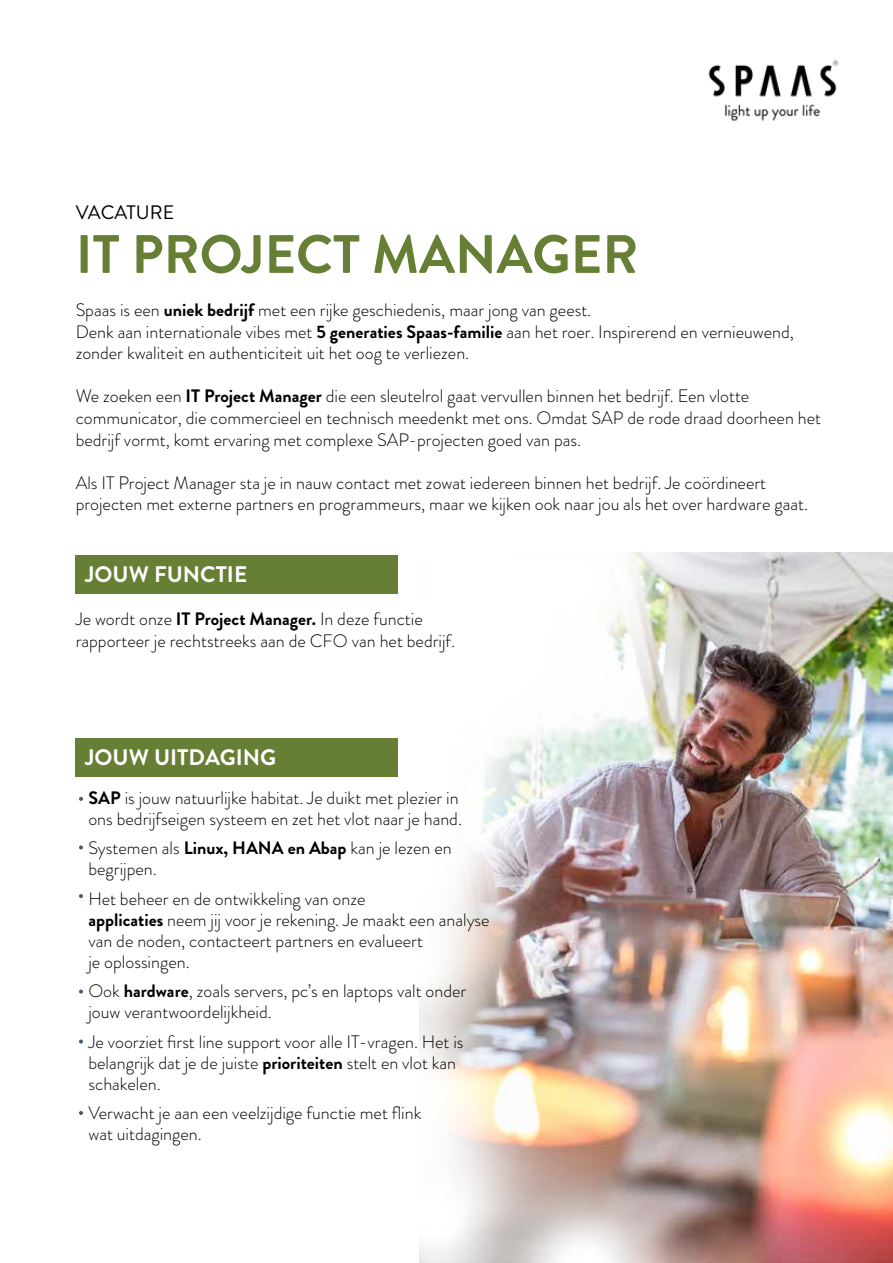
<style>
.page{position:relative;width:893px;height:1263px;background:#fff}
.page>*{position:absolute;margin:0;border:0;box-sizing:border-box;transform-origin:0 0}
.t1{font:700 54px "Brandon Grotesque";color:#677f35}
.t2{font:700 22.5px "Brandon Grotesque";color:#fff}
.t3{font:19.5px "Brandon Grotesque";color:#000}
.t4{font:300 18px/21px "Brandon Grotesque";color:#000}
.s1{font-weight:700}
</style>
<div class="page">
<img style="left:420px;top:553px;width:473px;height:710px">
<div style="left:76px;top:555px;width:322px;height:39px;background:#677f35"></div>
<div style="left:76px;top:738px;width:322px;height:39px;background:#677f35"></div>
<svg style="left:79px;top:797px;width:4px;height:4px"></svg>
<svg style="left:79px;top:845px;width:4px;height:4px"></svg>
<svg style="left:79px;top:1039px;width:4px;height:4px"></svg>
<svg style="left:79px;top:1111px;width:4px;height:4px"></svg>
<img style="left:708px;top:59px;width:131px;height:63px">
<svg style="left:79px;top:989px;width:4px;height:4px"></svg>
<svg style="left:79px;top:894px;width:4px;height:4px"></svg>
<p class="t3" style="left:76px;top:199px;width:100px">VACATURE</p>
<h1 class="t1" style="left:76px;top:217px;width:564px">IT PROJECT MANAGER</h1>
<p class="t4" style="left:76px;top:299px;width:720px;line-height:21.6px">Spaas is een <span class="s1">uniek bedrijf</span> met een rijke geschiedenis, maar jong van geest.<br>Denk aan internationale vibes met <span class="s1">5 generaties Spaas-familie</span> aan het roer. Inspirerend en vernieuwend, zonder kwaliteit en authenticiteit uit het oog te verliezen.</p>
<p class="t4" style="left:76px;top:385px;width:747px;line-height:21.6px">We zoeken een <span class="s1">IT Project Manager</span> die een sleutelrol gaat vervullen binnen het bedrijf. Een vlotte communicator, die commercieel en technisch meedenkt met ons. Omdat SAP de rode draad doorheen het bedrijf vormt, komt ervaring met complexe SAP-projecten goed van pas.</p>
<p class="t4" style="left:76px;top:472px;width:734px;line-height:21.6px">Als IT Project Manager sta je in nauw contact met zowat iedereen binnen het bedrijf. Je coördineert projecten met externe partners en programmeurs, maar we kijken ook naar jou als het over hardware gaat.</p>
<p class="t2" style="left:85px;top:559px;width:163px">JOUW FUNCTIE</p>
<p class="t4" style="left:76px;top:608px;width:381px;line-height:21.6px">Je wordt onze <span class="s1">IT Project Manager.</span> In deze functie rapporteer je rechtstreeks aan de CFO van het bedrijf.</p>
<p class="t2" style="left:85px;top:741px;width:193px">JOUW UITDAGING</p>
<p class="t4" style="left:88px;top:787px;width:375px"><span class="s1">SAP</span> is jouw natuurlijke habitat. Je duikt met plezier in ons bedrijfseigen systeem en zet het vlot naar je hand.</p>
<p class="t4" style="left:88px;top:837px;width:365px">Systemen als <span class="s1">Linux, HANA en Abap</span> kan je lezen en begrijpen.</p>
<p class="t4" style="left:88px;top:888px;width:403px">Het beheer en de ontwikkeling van onze<br><span class="s1">applicaties</span> neem jij voor je rekening. Je maakt een analyse van de noden, contacteert partners en evalueert<br>je oplossingen.</p>
<p class="t4" style="left:88px;top:980px;width:379px">Ook <span class="s1">hardware</span>, zoals servers, pc’s en laptops valt onder jouw verantwoordelijkheid.</p>
<p class="t4" style="left:88px;top:1031px;width:377px">Je voorziet first line support voor alle IT-vragen. Het is belangrijk dat je de juiste <span class="s1">prioriteiten</span> stelt en vlot kan schakelen.</p>
<p class="t4" style="left:88px;top:1102px;width:334px">Verwacht je aan een veelzijdige functie met flink wat uitdagingen.</p>
</div>
